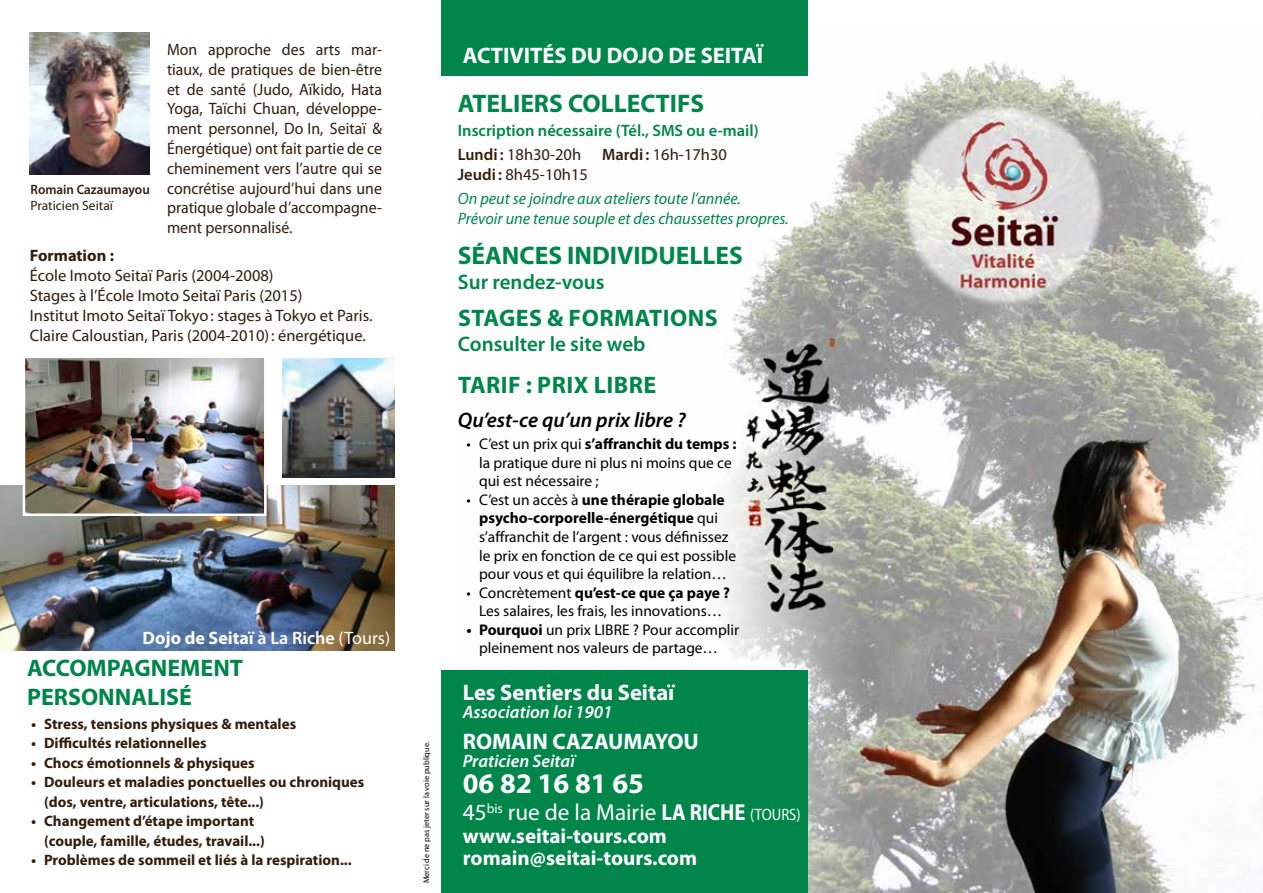
<style>
.page{position:relative;width:1263px;height:893px;background:#fff}
.page>*{position:absolute;margin:0;border:0;box-sizing:border-box;transform-origin:0 0}
.t1{font:700 28.5px "Myriad Pro";color:#fff}
.t2{font:700 25.5px "Myriad Pro";color:#00864a}
.t3{font:700 24px/28.8px "Myriad Pro";color:#00864a}
.t4{font:700 24px "Myriad Pro";letter-spacing:.02em;color:#00864a}
.t5{font:23.25px "Myriad Pro";color:#fff}
.t6{font:700 22.5px "Myriad Pro";color:#fff}
.t7{font:700 21px/22.5px "Myriad Pro";color:#fff}
.t8{font:600 21px "Myriad Pro";color:#00864a}
.t9{font:italic 600 21px "Myriad Pro";color:#000}
.t10{font:italic 600 18px "Myriad Pro";color:#fff}
.t11{font:700 18px "Myriad Pro";color:#fff}
.t12{font:16.5px/19.8px "Myriad Pro";color:#331c0a;text-align:justify;scale:.96 1}
.t13{font:16.5px/19.8px "Myriad Pro";color:#331c0a}
.t14{font:italic 16.5px/24px "Myriad Pro";color:#00864a}
.t15{font:600 16.5px/24px "Myriad Pro";color:#00864a}
.t16{font:700 16.5px "Myriad Pro";color:#331c0a}
.t17{font:15.45px/18.6px "Myriad Pro";color:#000}
.t18{font:700 15px/19.5px "Myriad Pro";color:#331c0a}
.t19{font:600 13.5px "Myriad Pro";color:#331c0a}
.t20{font:13.5px "Myriad Pro";color:#331c0a}
.t21{font:8.25px "Myriad Pro";color:#000}
.s1{font-weight:600}
.s2{font-weight:400}
.s3{color:#331c0a}
.s4{font-weight:400;color:#331c0a}
.s5{font-weight:600;font-style:normal;color:#331c0a}
.s6{font-style:normal;color:#331c0a}
.s7{font-weight:700}
.s8{font-size:16.5px}
</style>
<div class="page">
<img style="left:0;top:485px;width:395px;height:166px">
<img style="left:458px;top:60px;width:805px;height:833px">
<img style="left:30px;top:33px;width:120px;height:141px">
<img style="left:27px;top:359px;width:236px;height:153px">
<div style="left:23px;top:355px;width:244px;height:161px;border:3px solid #fff"></div>
<img style="left:283px;top:358px;width:112px;height:120px">
<div style="left:441px;top:670px;width:367px;height:223px;background:#00864a"></div>
<div style="left:441px;top:0;width:367px;height:75px;background:#00864a"></div>
<p class="t19" style="left:31px;top:180px;width:121px">Romain Cazaumayou</p>
<p class="t20" style="left:31px;top:197px;width:84px">Praticien Seitaï</p>
<p class="t12" style="left:167px;top:39px;width:225px">Mon approche des arts mar&shy;tiaux, de pratiques de bien-être et de santé (Judo, Aïkido, Hata Yoga, Taïchi Chuan, développe&shy;ment personnel, Do In, Seitaï &amp; Énergétique) ont fait partie de ce cheminement vers l’autre qui se concrétise aujourd’hui dans une pratique globale d’accompagne&shy;ment personnalisé.</p>
<p class="t16" style="left:30px;top:245px;width:86px">Formation :</p>
<p class="t13" style="left:30px;top:266px;width:344px">École Imoto Seitaï Paris (2004-2008)<br>Stages à l’École Imoto Seitaï Paris (2015)<br>Institut Imoto Seitaï Tokyo: stages à Tokyo et Paris.<br>Claire Caloustian, Paris (2004-2010): énergétique.</p>
<p class="t11" style="left:143px;top:626px;width:249px">Dojo de Seitaï <span class="s1">à La Riche</span> <span class="s2">(Tours)</span></p>
<h3 class="t3" style="left:27px;top:653px;width:217px">ACCOMPAGNEMENT<br>PERSONNALISÉ</h3>
<p class="t18" style="left:31px;top:713px;width:266px">• Stress, tensions physiques &amp; mentales</p>
<p class="t18" style="left:31px;top:733px;width:177px">• Difficultés relationnelles</p>
<p class="t18" style="left:31px;top:752px;width:225px">• Chocs émotionnels &amp; physiques</p>
<p class="t18" style="left:44px;top:772px;width:322px;text-indent:-13px">• Douleurs et maladies ponctuelles ou chroniques (dos, ventre, articulations, tête...)</p>
<p class="t18" style="left:44px;top:811px;width:222px;text-indent:-13px">• Changement d’étape important (couple, famille, études, travail...)</p>
<p class="t18" style="left:31px;top:850px;width:322px">• Problèmes de sommeil et liés à la respiration...</p>
<p class="t21" style="left:421px;top:883px;width:143px;rotate:-90deg">Merci de ne pas jeter sur la voie publique.</p>
<h3 class="t6" style="left:463px;top:40px;width:302px">ACTIVITÉS DU DOJO DE SEITAÏ</h3>
<h2 class="t2" style="left:458px;top:87px;width:248px">ATELIERS COLLECTIFS</h2>
<p class="t15" style="left:458px;top:118px;width:302px">Inscription nécessaire (Tél., SMS ou e-mail)<br><span class="s3">Lundi:</span> <span class="s4">18h30-20h</span></p>
<p class="t13" style="left:602px;top:144px;width:126px"><span class="s1">Mardi:</span> 16h-17h30</p>
<p class="t14" style="left:458px;top:162px;width:285px"><span class="s5">Jeudi:</span> <span class="s6">8h45-10h15<br></span>On peut se joindre aux ateliers toute l’année.</p>
<p class="t14" style="left:458px;top:206px;width:332px">Prévoir une tenue souple et des chaussettes propres.</p>
<h2 class="t2" style="left:458px;top:238px;width:286px">SÉANCES INDIVIDUELLES</h2>
<h3 class="t8" style="left:458px;top:268px;width:148px">Sur rendez-vous</h3>
<h3 class="t4" style="left:458px;top:302px;width:261px">STAGES &amp; FORMATIONS</h3>
<h3 class="t8" style="left:458px;top:331px;width:189px">Consulter le site web</h3>
<h3 class="t3" style="left:458px;top:370px;width:26px">Tarif</h3>
<h3 class="t4" style="left:526px;top:369px;width:132px">: PRIX LIBRE</h3>
<h3 class="t9" style="left:458px;top:406px;width:229px">Qu’est-ce qu’un prix libre ?</h3>
<p class="t17" style="left:479px;top:435px;width:259px;text-indent:-13px">• C’est un prix qui <span class="s7">s’affranchit du temps : </span>la pratique dure ni plus ni moins que ce qui est nécessaire ;</p>
<p class="t17" style="left:479px;top:490px;width:258px;text-indent:-13px">• C’est un accès à <span class="s7">une thérapie globale psycho-corporelle-énergétique</span> qui s’affranchit de l’argent : vous définissez le prix en fonction de ce qui est possible pour vous et qui équilibre la relation…</p>
<p class="t17" style="left:466px;top:583px;width:265px;text-align:center">• Concrètement <span class="s7">qu’est-ce que ça paye ?<br></span>Les salaires, les frais, les innovations…</p>
<p class="t17" style="left:466px;top:620px;width:274px;text-align:center"><span class="s7">• Pourquoi</span> un prix LIBRE ? Pour accomplir pleinement nos valeurs de partage…</p>
<h3 class="t6" style="left:463px;top:677px;width:213px">Les Sentiers du Seitaï</h3>
<p class="t10" style="left:463px;top:700px;width:151px">Association loi 1901</p>
<h3 class="t6" style="left:463px;top:726px;width:238px">ROMAIN CAZAUMAYOU</h3>
<p class="t10" style="left:463px;top:749px;width:114px">Praticien Seitaï</p>
<h1 class="t1" style="left:463px;top:765px;width:183px">06 82 16 81 65</h1>
<h3 class="t5" style="left:463px;top:798px;width:339px">45<sup>bis</sup> rue de la Mairie <span class="s7">LA RICHE</span> <span class="s8">(TOURS)</span></h3>
<h3 class="t7" style="left:463px;top:824px;width:236px">www.seitai-tours.com romain@seitai-tours.com</h3>
</div>
